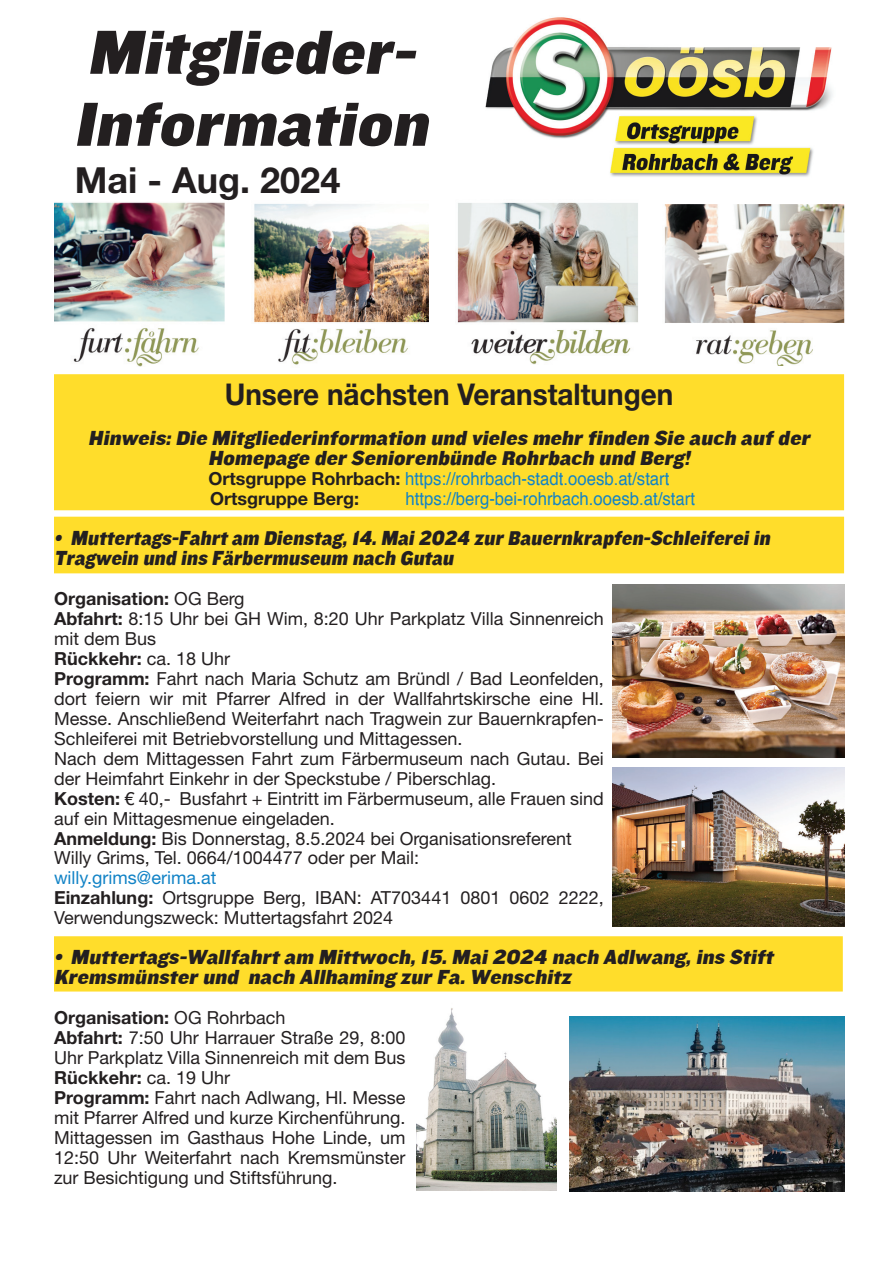
<style>
.page{position:relative;width:893px;height:1263px;background:#fff}
.page>*{position:absolute;margin:0;border:0;box-sizing:border-box;transform-origin:0 0}
.t1{font:italic 500 64.5px/72px "Knock 72";color:#231f20}
.t2{font:700 36px "Helvetica Neue LT Std";color:#231f20}
.t3{font:700 30px "Helvetica Neue LT Std";color:#231f20;scale:.93 1}
.t4{font:italic 500 21px/20px "Knock 72";color:#231f20;text-align:center}
.t5{font:italic 500 21px/20px "Knock 72";color:#231f20;scale:.93 1}
.t6{font:18px/20px "Helvetica Neue LT Std";color:#231f20}
.t7{font:18px "Helvetica";color:#1283c6;scale:.93 1}
.t8{font:700 18px "Helvetica Neue LT Std";color:#231f20}
.s1{font-family:"Helvetica Neue LT Std";font-weight:700;color:#231f20}
.s2{font-weight:700}
.s3{color:#1283c6}
</style>
<div class="page">
<img style="left:485px;top:17px;width:348px;height:160px">
<img style="left:54px;top:202px;width:171px;height:165px">
<img style="left:254px;top:204px;width:174px;height:161px">
<img style="left:457px;top:202px;width:181px;height:163px">
<img style="left:664px;top:204px;width:181px;height:162px">
<div style="left:55px;top:375px;width:788px;height:134px;background:#ffdd2b"></div>
<div style="left:54px;top:374px;width:790px;height:136px;border:2px solid #ffdd2b"></div>
<div style="left:54px;top:936px;width:789px;height:55px;background:#ffdd2b;border:2px solid #ffdd2b"></div>
<div style="left:54px;top:517px;width:790px;height:56px;background:#ffdd2b"></div>
<img style="left:612px;top:767px;width:232px;height:159px">
<img style="left:612px;top:585px;width:232px;height:173px">
<img style="left:416px;top:1008px;width:141px;height:183px">
<img style="left:570px;top:1016px;width:274px;height:176px">
<h1 class="t1" style="left:74px;top:17px;width:356px">Mitglieder-<br>Information</h1>
<h2 class="t2" style="left:75px;top:157px;width:267px">Mai - Aug. 2024</h2>
<h3 class="t3" style="left:225px;top:376px;width:484px">Unsere nächsten Veranstaltungen</h3>
<p class="t4" style="left:88px;top:428px;width:723px">Hinweis: Die Mitgliederinformation und vieles mehr finden Sie auch auf der<br>Homepage der Seniorenbünde Rohrbach und Berg!</p>
<p class="t7" style="left:209px;top:465px;width:497px"><span class="s1">Ortsgruppe Rohrbach:</span> https://rohrbach-stadt.ooesb.at/start</p>
<p class="t8" style="left:210px;top:487px;width:151px">Ortsgruppe Berg:</p>
<p class="t7" style="left:406px;top:485px;width:313px">https://berg-bei-rohrbach.ooesb.at/start</p>
<p class="t5" style="left:54px;top:528px;width:771px">• Muttertags-Fahrt am Dienstag, 14. Mai 2024 zur Bauernkrapfen-Schleiferei in<br>Tragwein und ins Färbermuseum nach Gutau</p>
<p class="t6" style="left:54px;top:588px;width:551px"><span class="s2">Organisation:</span> OG Berg<br><span class="s2">Abfahrt:</span> 8:15 Uhr bei GH Wim, 8:20 Uhr Parkplatz Villa Sinnenreich mit dem Bus<br><span class="s2">Rückkehr:</span> ca. 18 Uhr<br><span class="s2">Programm:</span> Fahrt nach Maria Schutz am Bründl / Bad Leonfelden, dort feiern wir mit Pfarrer Alfred in der Wallfahrtskirsche eine Hl.<br>Messe. Anschließend Weiterfahrt nach Tragwein zur Bauernkrapfen-Schleiferei mit Betriebvorstellung und Mittagessen.<br>Nach dem Mittagessen Fahrt zum Färbermuseum nach Gutau. Bei der Heimfahrt Einkehr in der Speckstube / Piberschlag.<br><span class="s2">Kosten:</span> € 40,- Busfahrt + Eintritt im Färbermuseum, alle Frauen sind auf ein Mittagesmenue eingeladen.<br><span class="s2">Anmeldung:</span> Bis Donnerstag, 8.5.2024 bei Organisationsreferent Willy Grims, Tel. 0664/1004477 oder per Mail:</p>
<p class="t6" style="left:54px;top:868px;width:551px"><span class="s3">willy.grims@erima.at<br></span><span class="s2">Einzahlung:</span> Ortsgruppe Berg, IBAN: AT703441 0801 0602 2222,<br>Verwendungszweck: Muttertagsfahrt 2024</p>
<p class="t4" style="left:54px;top:948px;width:720px;text-align:left">• Muttertags-Wallfahrt am Mittwoch, 15. Mai 2024 nach Adlwang, ins Stift<br>Kremsmünster und nach Allhaming zur Fa. Wenschitz</p>
<p class="t6" style="left:54px;top:1008px;width:353px"><span class="s2">Organisation:</span> OG Rohrbach<br><span class="s2">Abfahrt:</span> 7:50 Uhr Harrauer Straße 29, 8:00<br>Uhr Parkplatz Villa Sinnenreich mit dem Bus <span class="s2">Rückkehr:</span> ca. 19 Uhr<br><span class="s2">Programm:</span> Fahrt nach Adlwang, Hl. Messe mit Pfarrer Alfred und kurze Kirchenführung.<br>Mittagessen im Gasthaus Hohe Linde, um 12:50 Uhr Weiterfahrt nach Kremsmünster zur Besichtigung und Stiftsführung.</p>
</div>
